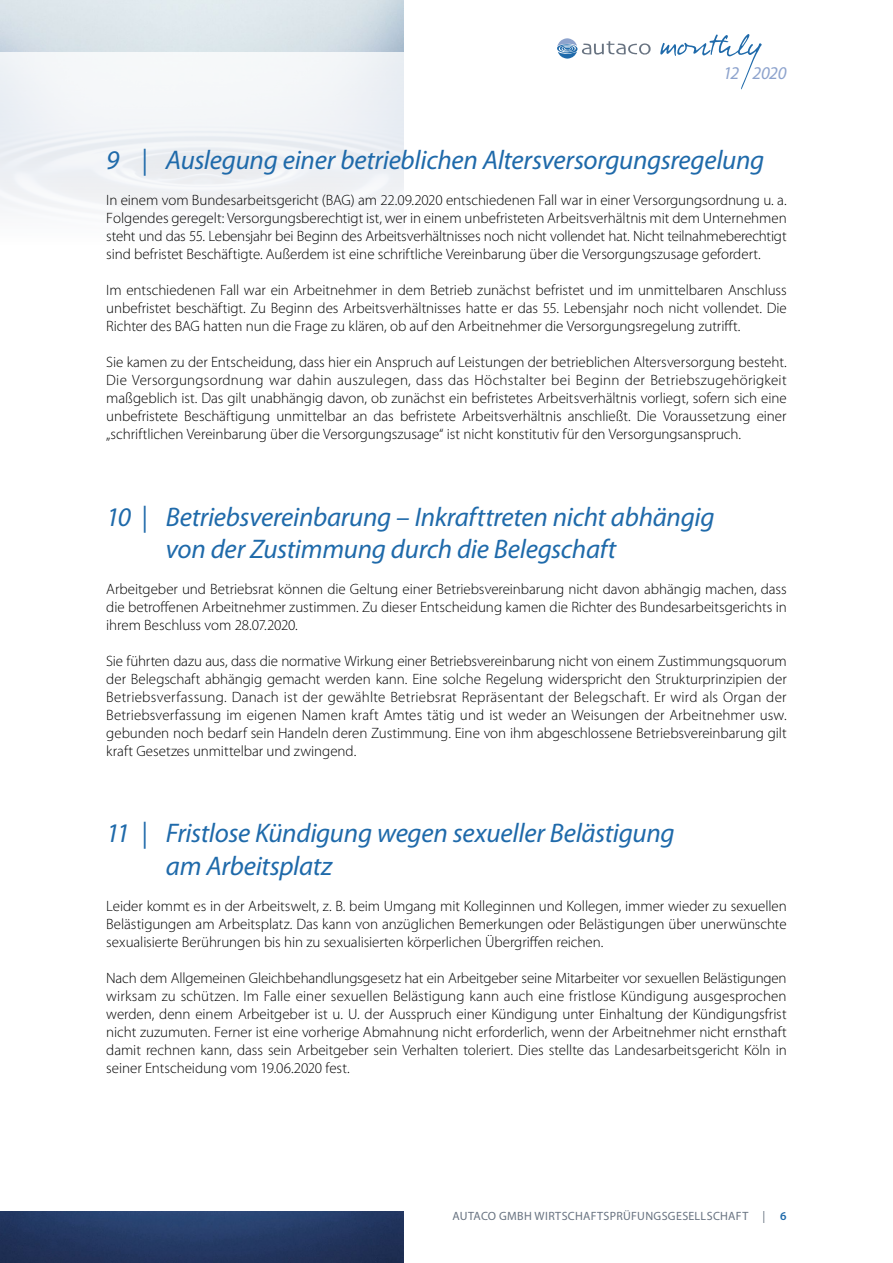
<style>
.page{position:relative;width:893px;height:1263px;background:#fff}
.page>*{position:absolute;margin:0;border:0;box-sizing:border-box;transform-origin:0 0}
.t1{font:italic 27px/32.4px "Myriad Pro";letter-spacing:-.01em;color:#1f6aaa}
.t2{font:italic 18px "Myriad Pro";letter-spacing:-.025em;color:#8da3cd}
.t3{font:300 15px/18px "Myriad Pro";letter-spacing:-.005em;color:#000;text-align:justify}
.t4{font:12px "Myriad Pro";letter-spacing:.03em;color:#687381}
.s1{font-weight:600;color:#1f6aaa}
</style>
<div class="page">
<svg style="left:660px;top:34px;width:102px;height:55px"></svg>
<svg style="left:557px;top:38px;width:94px;height:21px"></svg>
<img style="left:0;top:1212px;width:404px;height:51px">
<p class="t2" style="left:723px;top:62px;width:65px">12 2020</p>
<h1 class="t1" style="left:106px;top:143px;width:659px">9 | Auslegung einer betrieblichen Altersversorgungsregelung</h1>
<p class="t3" style="left:106px;top:191px;width:682px">In einem vom Bundesarbeitsgericht (BAG) am 22.09.2020 entschiedenen Fall war in einer Versorgungsordnung u. a.<br>Folgendes geregelt: Versorgungsberechtigt ist, wer in einem unbefristeten Arbeitsverhältnis mit dem Unternehmen steht und das 55. Lebensjahr bei Beginn des Arbeitsverhältnisses noch nicht vollendet hat. Nicht teilnahmeberechtigt sind befristet Beschäftigte. Außerdem ist eine schriftliche Vereinbarung über die Versorgungszusage gefordert.</p>
<p class="t3" style="left:106px;top:281px;width:682px">Im entschiedenen Fall war ein Arbeitnehmer in dem Betrieb zunächst befristet und im unmittelbaren Anschluss unbefristet beschäftigt. Zu Beginn des Arbeitsverhältnisses hatte er das 55. Lebensjahr noch nicht vollendet. Die Richter des BAG hatten nun die Frage zu klären, ob auf den Arbeitnehmer die Versorgungsregelung zutrifft.</p>
<p class="t3" style="left:106px;top:353px;width:682px">Sie kamen zu der Entscheidung, dass hier ein Anspruch auf Leistungen der betrieblichen Altersversorgung besteht.<br>Die Versorgungsordnung war dahin auszulegen, dass das Höchstalter bei Beginn der Betriebszugehörigkeit maßgeblich ist. Das gilt unabhängig davon, ob zunächst ein befristetes Arbeitsverhältnis vorliegt, sofern sich eine unbefristete Beschäftigung unmittelbar an das befristete Arbeitsverhältnis anschließt. Die Voraussetzung einer „schriftlichen Vereinbarung über die Versorgungszusage“ ist nicht konstitutiv für den Versorgungsanspruch.</p>
<h1 class="t1" style="left:166px;top:500px;width:550px;text-indent:-60px">10 | Betriebsvereinbarung – Inkrafttreten nicht abhängig von der Zustimmung durch die Belegschaft</h1>
<p class="t3" style="left:106px;top:580px;width:682px">Arbeitgeber und Betriebsrat können die Geltung einer Betriebsvereinbarung nicht davon abhängig machen, dass die betroffenen Arbeitnehmer zustimmen. Zu dieser Entscheidung kamen die Richter des Bundesarbeitsgerichts in ihrem Beschluss vom 28.07.2020.</p>
<p class="t3" style="left:106px;top:652px;width:682px">Sie führten dazu aus, dass die normative Wirkung einer Betriebsvereinbarung nicht von einem Zustimmungsquorum der Belegschaft abhängig gemacht werden kann. Eine solche Regelung widerspricht den Strukturprinzipien der Betriebsverfassung. Danach ist der gewählte Betriebsrat Repräsentant der Belegschaft. Er wird als Organ der Betriebsverfassung im eigenen Namen kraft Amtes tätig und ist weder an Weisungen der Arbeitnehmer usw. gebunden noch bedarf sein Handeln deren Zustimmung. Eine von ihm abgeschlossene Betriebsvereinbarung gilt kraft Gesetzes unmittelbar und zwingend.</p>
<h1 class="t1" style="left:166px;top:817px;width:510px;text-indent:-60px">11 | Fristlose Kündigung wegen sexueller Belästigung am Arbeitsplatz</h1>
<p class="t3" style="left:106px;top:897px;width:682px">Leider kommt es in der Arbeitswelt, z. B. beim Umgang mit Kolleginnen und Kollegen, immer wieder zu sexuellen Belästigungen am Arbeitsplatz. Das kann von anzüglichen Bemerkungen oder Belästigungen über unerwünschte sexualisierte Berührungen bis hin zu sexualisierten körperlichen Übergriffen reichen.</p>
<p class="t3" style="left:106px;top:969px;width:682px">Nach dem Allgemeinen Gleichbehandlungsgesetz hat ein Arbeitgeber seine Mitarbeiter vor sexuellen Belästigungen wirksam zu schützen. Im Falle einer sexuellen Belästigung kann auch eine fristlose Kündigung ausgesprochen werden, denn einem Arbeitgeber ist u. U. der Ausspruch einer Kündigung unter Einhaltung der Kündigungsfrist nicht zuzumuten. Ferner ist eine vorherige Abmahnung nicht erforderlich, wenn der Arbeitnehmer nicht ernsthaft damit rechnen kann, dass sein Arbeitgeber sein Verhalten toleriert. Dies stellte das Landesarbeitsgericht Köln in seiner Entscheidung vom 19.06.2020 fest.</p>
<p class="t4" style="left:452px;top:1208px;width:124px">AUTACO GMBH WIRTSCHA</p>
<p class="t4" style="left:591px;top:1208px;width:131px">FTSPRÜFUNGSGESELLSCHA</p>
<p class="t4" style="left:736px;top:1208px;width:11px">FT</p>
<p class="t4" style="left:762px;top:1208px;width:26px">| <span class="s1">6</span></p>
</div>
